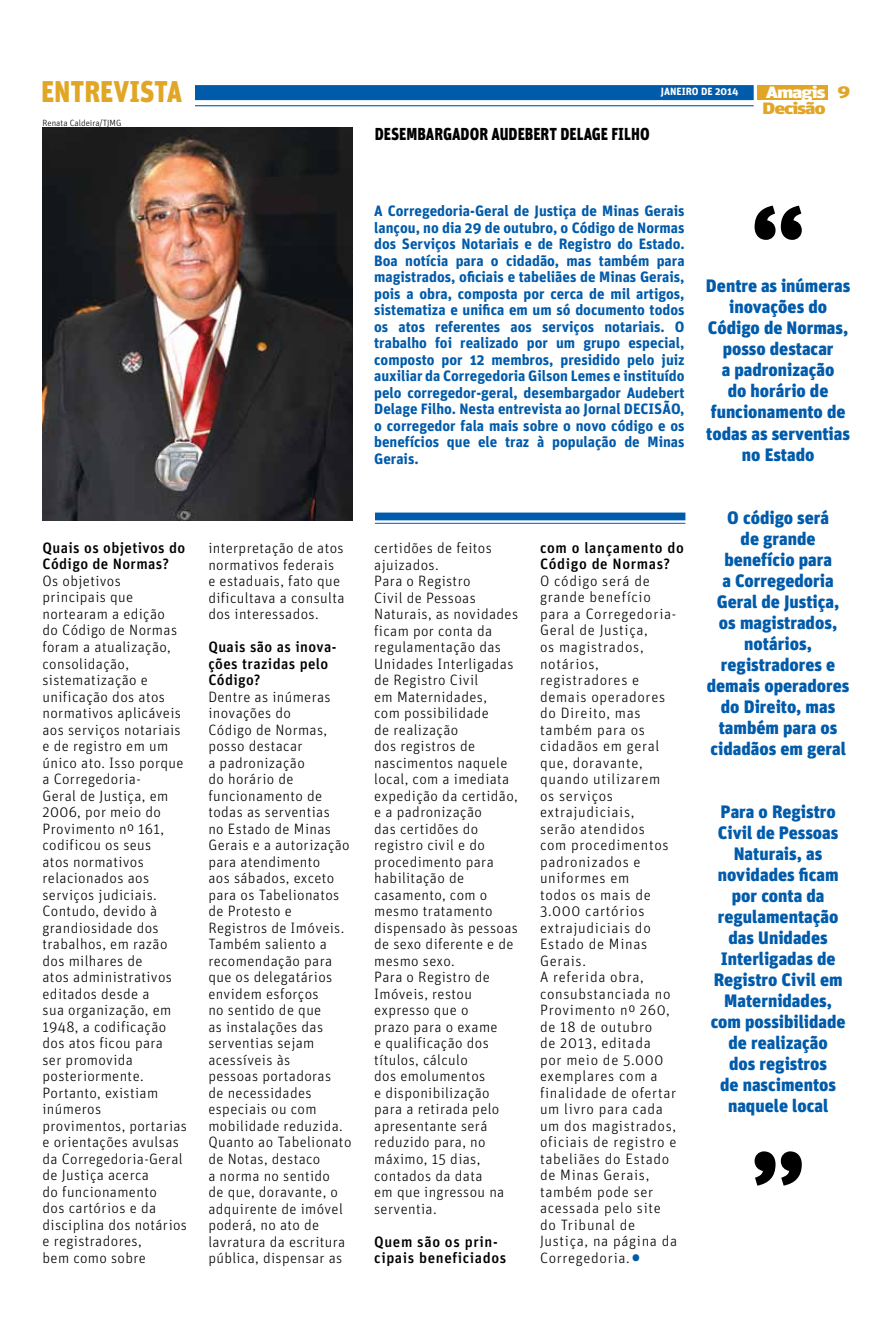
<style>
.page{position:relative;width:893px;height:1319px;background:#fff}
.page>*{position:absolute;margin:0;border:0;box-sizing:border-box;transform-origin:0 0}
.t1{font:900 108px "Unit";color:#000}
.t2{font:300 37.5px "Unit";color:#005baa}
.t3{font:900 30px "Unit";color:#e1a625;scale:.9 1}
.t4{font:900 18px/21px "Unit";color:#005baa;text-align:center}
.t5{font:900 17.4px "Unit";color:#000;scale:.86 1}
.t6{font:900 16.5px "Unit";color:#e1a625;scale:1.33 1}
.t7{font:900 16.5px "Unit";letter-spacing:-.06em;color:#fff;scale:1.33 1}
.t8{font:300 15px/16.5px "Unit";letter-spacing:.025em;color:#000}
.t9{font:700 15px/16.5px "Unit";color:#005baa;text-align:justify}
.t10{font:300 15px/16.5px "Unit";letter-spacing:.045em;color:#000}
.t11{font:500 15px/16.5px "Unit";letter-spacing:.025em;color:#000}
.t12{font:700 10.5px "Unit";color:#fff}
.t13{font:300 9px "Unit";color:#000}
</style>
<div class="page">
<div style="left:43px;top:85px;width:711px;height:15px;background:#005baa"></div>
<hr style="left:43px;top:105px;width:711px;height:1px;background:#005baa">
<div style="left:757px;top:85px;width:71px;height:15px;background:#e1a625"></div>
<div style="left:375px;top:512px;width:310px;height:8px;background:#005baa"></div>
<hr style="left:375px;top:523px;width:310px;height:1px;background:#005baa">
<img style="left:43px;top:128px;width:310px;height:392px">
<div style="left:41px;top:79px;width:154px;height:31px;background:#fff"></div>
<h3 class="t3" style="left:41px;top:73px;width:156px">Entrevista</h3>
<p class="t13" style="left:43px;top:118px;width:80px">Renata Caldeira/TJMG</p>
<p class="t5" style="left:375px;top:123px;width:321px">Desembargador Audebert Delage Filho</p>
<p class="t7" style="left:766px;top:82px;width:47px">Amagis</p>
<p class="t6" style="left:762px;top:98px;width:49px">Decisão</p>
<p class="t12" style="left:661px;top:85px;width:6px">janei</p>
<p class="t12" style="left:686px;top:85px;width:54px">RO de 2014</p>
<p class="t6" style="left:837px;top:81px;width:11px">9</p>
<p class="t11" style="left:43px;top:539px;width:144px">Quais os objetivos do<br>Código de Normas?</p>
<p class="t8" style="left:43px;top:572px;width:146px">Os objetivos principais que nortearam a edição<br>do Código de Normas foram a atualização, consolidação, sistematização e unificação dos atos normativos aplicáveis aos serviços notariais e de registro em um único ato. Isso porque a Corregedoria-<br>Geral de Justiça, em<br>2006, por meio do<br>Provimento nº 161, codificou os seus<br>atos normativos relacionados aos serviços judiciais.<br>Contudo, devido à grandiosidade dos trabalhos, em razão dos milhares de<br>atos administrativos editados desde a<br>sua organização, em<br>1948, a codificação dos atos ficou para<br>ser promovida posteriormente.<br>Portanto, existiam inúmeros provimentos, portarias e orientações avulsas da Corregedoria-Geral de Justiça acerca<br>do funcionamento<br>dos cartórios e da disciplina dos notários e registradores,<br>bem como sobre</p>
<p class="t8" style="left:208px;top:539px;width:138px">interpretação de atos normativos federais e estaduais, fato que dificultava a consulta dos interessados.</p>
<p class="t11" style="left:208px;top:638px;width:130px">Quais são as inova&shy;ções trazidas pelo<br>Código?</p>
<p class="t8" style="left:208px;top:688px;width:145px">Dentre as inúmeras inovações do<br>Código de Normas, posso destacar<br>a padronização<br>do horário de funcionamento de todas as serventias<br>no Estado de Minas<br>Gerais e a autorização para atendimento<br>aos sábados, exceto para os Tabelionatos de Protesto e<br>Registros de Imóveis.<br>Também saliento a recomendação para que os delegatários envidem esforços<br>no sentido de que<br>as instalações das serventias sejam acessíveis às<br>pessoas portadoras<br>de necessidades especiais ou com mobilidade reduzida.<br>Quanto ao Tabelionato de Notas, destaco<br>a norma no sentido<br>de que, doravante, o adquirente de imóvel poderá, no ato de lavratura da escritura pública, dispensar as</p>
<p class="t9" style="left:374px;top:202px;width:312px">A Corregedoria-Geral de Justiça de Minas Gerais lançou, no dia 29 de outubro, o Código de Normas dos Serviços Notariais e de Registro do Estado.<br>Boa notícia para o cidadão, mas também para magistrados, oficiais e tabeliães de Minas Gerais, pois a obra, composta por cerca de mil artigos, sistematiza e unifica em um só documento todos os atos referentes aos serviços notariais. O trabalho foi realizado por um grupo especial, composto por 12 membros, presidido pelo juiz auxiliar da Corregedoria Gilson Lemes e instituído pelo corregedor-geral, desembargador Audebert Delage Filho. Nesta entrevista ao Jornal DECISÃO, o corregedor fala mais sobre o novo código e os benefícios que ele traz à população de Minas Gerais.</p>
<p class="t8" style="left:374px;top:539px;width:145px">certidões de feitos ajuizados.<br>Para o Registro<br>Civil de Pessoas<br>Naturais, as novidades ficam por conta da regulamentação das<br>Unidades Interligadas de Registro Civil<br>em Maternidades,<br>com possibilidade<br>de realização<br>dos registros de nascimentos naquele local, com a imediata expedição da certidão, e a padronização<br>das certidões do registro civil e do procedimento para habilitação de casamento, com o mesmo tratamento dispensado às pessoas de sexo diferente e de mesmo sexo.<br>Para o Registro de<br>Imóveis, restou expresso que o<br>prazo para o exame<br>e qualificação dos títulos, cálculo<br>dos emolumentos<br>e disponibilização para a retirada pelo apresentante será reduzido para, no máximo, 15 dias, contados da data<br>em que ingressou na serventia.</p>
<p class="t11" style="left:374px;top:1232px;width:134px">Quem são os prin&shy;cipais beneficiados</p>
<p class="t11" style="left:540px;top:539px;width:145px">com o lançamento do<br>Código de Normas?</p>
<p class="t10" style="left:540px;top:572px;width:139px">O código será de grande benefício para a Corregedoria-<br>Geral de Justiça,<br>os magistrados, notários, registradores e demais operadores do Direito, mas também para os cidadãos em geral que, doravante, quando utilizarem os serviços extrajudiciais,<br>serão atendidos<br>com procedimentos padronizados e uniformes em<br>todos os mais de<br>3.000 cartórios extrajudiciais do<br>Estado de Minas<br>Gerais.<br>A referida obra, consubstanciada no<br>Provimento nº 260, de 18 de outubro<br>de 2013, editada<br>por meio de 5.000 exemplares com a finalidade de ofertar um livro para cada um dos magistrados, oficiais de registro e tabeliães do Estado de Minas Gerais, também pode ser acessada pelo site do Tribunal de<br>Justiça, na página da<br>Corregedoria.</p>
<h2 class="t2" style="left:630px;top:1235px;width:13px">•</h2>
<h1 class="t1" style="left:750px;top:179px;width:58px">“</h1>
<p class="t4" style="left:706px;top:275px;width:146px">Dentre as inúmeras inovações do<br>Código de Normas, posso destacar<br>a padronização<br>do horário de funcionamento de todas as serventias no Estado</p>
<p class="t4" style="left:707px;top:506px;width:144px">O código será<br>de grande benefício para<br>a Corregedoria<br>Geral de Justiça, os magistrados, notários, registradores e demais operadores do Direito, mas também para os cidadãos em geral</p>
<p class="t4" style="left:711px;top:800px;width:136px">Para o Registro<br>Civil de Pessoas<br>Naturais, as novidades ficam por conta da regulamentação das Unidades<br>Interligadas de<br>Registro Civil em<br>Maternidades, com possibilidade de realização<br>dos registros<br>de nascimentos naquele local</p>
<h1 class="t1" style="left:806px;top:1211px;width:58px;rotate:-180deg">“</h1>
</div>
